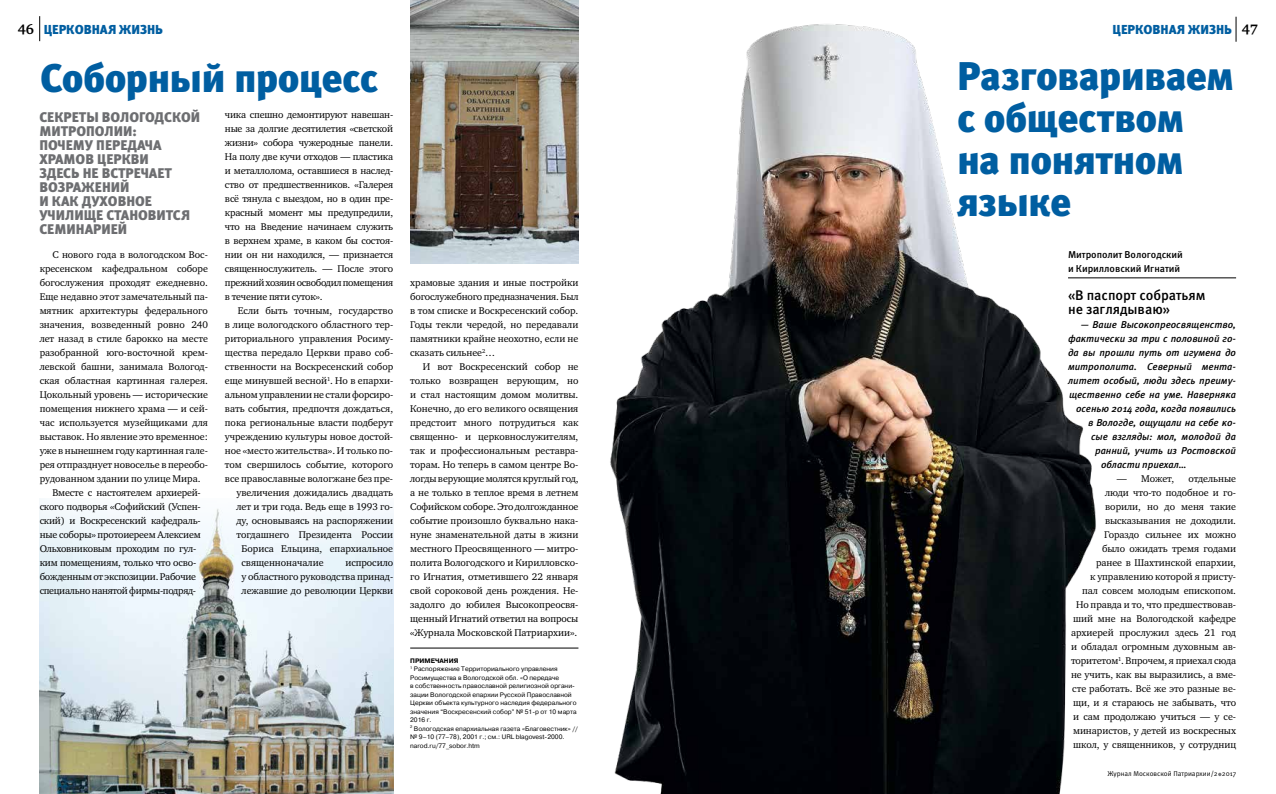
<style>
.page{position:relative;width:1276px;height:794px;background:#fff}
.page>*{position:absolute;margin:0;border:0;box-sizing:border-box;transform-origin:0 0}
.t1{font:900 40px/42px "Meta Pro";letter-spacing:-.02em;color:#005ea1}
.t2{font:900 14px/14px "Meta Pro";color:#6d6e71}
.t3{font:500 14px/14px "Meta Pro";letter-spacing:-.005em;color:#000}
.t4{font:700 14px "Charter ITC";color:#000}
.t5{font:900 13px "Meta Pro";letter-spacing:-.005em;color:#005ea1}
.t6{font:10px/14px "Charter ITC";letter-spacing:-.005em;color:#000;text-align:justify}
.t7{font:italic 500 10px "Meta Pro";letter-spacing:-.005em;color:#000}
.t8{font:500 10px/14px "Meta Pro";letter-spacing:-.005em;color:#000}
.t9{font:10px "Charter ITC";letter-spacing:-.03em;color:#000}
.t10{font:10px "Charter ITC";letter-spacing:-.025em;color:#000}
.t11{font:7px "Meta Pro";color:#000}
.t12{font:6.5px/8.5px "Pragmatica";color:#000}
.s1{font-weight:700}
</style>
<div class="page">
<svg style="left:39px;top:16px;width:1px;height:25px"></svg>
<svg style="left:1235px;top:17px;width:1px;height:25px"></svg>
<img style="left:40px;top:507px;width:353px;height:287px">
<hr style="left:1068px;top:278px;width:168px;height:1px;background:#000">
<img style="left:561px;top:10px;width:573px;height:784px">
<img style="left:410px;top:0;width:168px;height:264px">
<hr style="left:410px;top:648px;width:168px;height:1px;background:#000">
<h2 class="t4" style="left:18px;top:20px;width:18px">46</h2>
<h2 class="t4" style="left:1242px;top:20px;width:17px">47</h2>
<h3 class="t5" style="left:44px;top:21px;width:121px">ЦЕРКОВНАЯ ЖИЗНЬ</h3>
<h3 class="t5" style="left:1112px;top:21px;width:121px">ЦЕРКОВНАЯ ЖИЗНЬ</h3>
<h1 class="t1" style="left:40px;top:58px;width:340px">Соборный процесс</h1>
<h2 class="t2" style="left:39px;top:111px;width:162px">СЕКРЕТЫ ВОЛОГОДСКОЙ<br>МИТРОПОЛИИ:<br>ПОЧЕМУ ПЕРЕДАЧА<br>ХРАМОВ ЦЕРКВИ<br>ЗДЕСЬ НЕ ВСТРЕЧАЕТ<br>ВОЗРАЖЕНИЙ<br>И КАК ДУХОВНОЕ<br>УЧИЛИЩЕ СТАНОВИТСЯ<br>СЕМИНАРИЕЙ</h2>
<p class="t6" style="left:52px;top:247px;width:157px">С нового года в вологодском Вос-</p>
<p class="t6" style="left:40px;top:261px;width:170px">кресенском кафедральном соборе</p>
<p class="t6" style="left:40px;top:275px;width:170px">богослужения проходят ежедневно.</p>
<p class="t6" style="left:40px;top:289px;width:170px">Еще недавно этот замечательный па-</p>
<p class="t6" style="left:40px;top:303px;width:170px">мятник архитектуры федерального</p>
<p class="t6" style="left:40px;top:317px;width:170px">значения, возведенный ровно 240</p>
<p class="t6" style="left:40px;top:331px;width:170px">лет назад в стиле барокко на месте</p>
<p class="t6" style="left:40px;top:345px;width:170px">разобранной юго-восточной крем-</p>
<p class="t6" style="left:40px;top:359px;width:170px">левской башни, занимала Вологод-</p>
<p class="t6" style="left:40px;top:373px;width:170px">ская областная картинная галерея.</p>
<p class="t6" style="left:40px;top:387px;width:170px">Цокольный уровень — исторические</p>
<p class="t6" style="left:40px;top:401px;width:170px">помещения нижнего храма — и сей-</p>
<p class="t6" style="left:40px;top:415px;width:170px">час используется музейщиками для</p>
<p class="t6" style="left:40px;top:429px;width:170px">выставок. Но явление это временное:</p>
<p class="t6" style="left:40px;top:443px;width:170px">уже в нынешнем году картинная гале-</p>
<p class="t6" style="left:40px;top:457px;width:170px">рея отпразднует новоселье в переобо-</p>
<p class="t6" style="left:40px;top:471px;width:162px">рудованном здании по улице Мира.</p>
<p class="t6" style="left:52px;top:485px;width:150px">Вместе с настоятелем архиерей-</p>
<p class="t6" style="left:40px;top:499px;width:162px">ского подворья «Софийский (Успен-</p>
<p class="t6" style="left:40px;top:513px;width:162px">ский) и Воскресенский кафедраль-</p>
<p class="t6" style="left:40px;top:527px;width:163px">ные соборы» протоиереем Алексием</p>
<p class="t6" style="left:40px;top:541px;width:158px">Ольховниковым проходим по гул-</p>
<p class="t6" style="left:40px;top:555px;width:158px">ким помещениям, только что осво-</p>
<p class="t10" style="left:40px;top:570px;width:158px">божденным от экспозиции. Рабочие</p>
<p class="t9" style="left:40px;top:584px;width:158px">специально нанятой фирмы-подряд-</p>
<p class="t6" style="left:225px;top:107px;width:170px">чика спешно демонтируют навешан&shy;ные за долгие десятилетия «светской жизни» собора чужеродные панели.<br>На полу две кучи отходов — пластика и металлолома, оставшиеся в наслед&shy;ство от предшественников. «Галерея всё тянула с выездом, но в один пре&shy;красный момент мы предупредили, что на Введение начинаем служить в верхнем храме, в каком бы состоя&shy;нии он ни находился, — признается священнослужитель. — После этого прежний хозяин освободил помещения в течение пяти суток».</p>
<p class="t6" style="left:238px;top:303px;width:157px">Если быть точным, государство</p>
<p class="t6" style="left:225px;top:317px;width:170px">в лице вологодского областного тер-</p>
<p class="t6" style="left:225px;top:331px;width:170px">риториального управления Росиму-</p>
<p class="t6" style="left:225px;top:345px;width:170px">щества передало Церкви право соб-</p>
<p class="t6" style="left:225px;top:359px;width:170px">ственности на Воскресенский собор</p>
<p class="t6" style="left:225px;top:373px;width:170px">еще минувшей весной<sup>1</sup>. Но в епархи-</p>
<p class="t6" style="left:225px;top:387px;width:170px">альном управлении не стали форсиро-</p>
<p class="t6" style="left:225px;top:401px;width:170px">вать события, предпочтя дождаться,</p>
<p class="t6" style="left:225px;top:415px;width:170px">пока региональные власти подберут</p>
<p class="t6" style="left:225px;top:429px;width:170px">учреждению культуры новое достой-</p>
<p class="t6" style="left:225px;top:443px;width:170px">ное «место жительства». И только по-</p>
<p class="t6" style="left:225px;top:457px;width:170px">том свершилось событие, которого</p>
<p class="t6" style="left:225px;top:471px;width:170px">все православные вологжане без пре-</p>
<p class="t6" style="left:236px;top:485px;width:158px">увеличения дожидались двадцать</p>
<p class="t6" style="left:236px;top:499px;width:158px">лет и три года. Ведь еще в 1993 го-</p>
<p class="t6" style="left:236px;top:513px;width:158px">ду, основываясь на распоряжении</p>
<p class="t6" style="left:236px;top:527px;width:158px">тогдашнего Президента России</p>
<p class="t6" style="left:242px;top:541px;width:153px">Бориса Ельцина, епархиальное</p>
<p class="t6" style="left:242px;top:555px;width:83px">священноначалие</p>
<p class="t6" style="left:242px;top:555px;width:153px;text-indent:104px">испросило у областного руководства принад&shy;лежавшие до революции Церкви</p>
<p class="t6" style="left:410px;top:275px;width:170px">храмовые здания и иные постройки богослужебного предназначения. Был в том списке и Воскресенский собор.<br>Годы текли чередой, но передавали памятники крайне неохотно, если не сказать сильнее<sup>2</sup>…</p>
<p class="t6" style="left:410px;top:359px;width:170px;text-indent:13px">И вот Воскресенский собор не только возвращен верующим, но и стал настоящим домом молитвы.<br>Конечно, до его великого освящения предстоит много потрудиться как священно- и церковнослужителям, так и профессиональным реставра&shy;торам. Но теперь в самом центре Во&shy;логды верующие молятся круглый год, а не только в теплое время в летнем Софийском соборе. Это долгожданное событие произошло буквально нака&shy;нуне знаменательной даты в жизни местного Преосвященного — митро&shy;полита Вологодского и Кирилловско&shy;го Игнатия, отметившего 22 января свой сороковой день рождения. Не&shy;задолго до юбилея Высокопреосвя&shy;щенный Игнатий ответил на вопросы «Журнала Московской Патриархии».</p>
<p class="t12" style="left:410px;top:656px;width:169px"><span class="s1">ПРИМЕЧАНИЯ<br></span><sup>1</sup> Распоряжение Территориального управления Росимущества в Вологодской обл. «О передаче<br>в собственность православной религиозной органи&shy;зации Вологодской епархии Русской Православной Церкви объекта культурного наследия федерального значения “Воскресенский собор” № 51-р от 10 марта 2016 г.<br><sup>2</sup> Вологодская епархиальная газета «Благовестник» // № 9–10 (77–78), 2001 г.; см.: URL blagovest-2000. narod.ru/77_sobor.htm</p>
<h1 class="t1" style="left:957px;top:56px;width:279px">Разговариваем с обществом на понятном языке</h1>
<p class="t8" style="left:1068px;top:248px;width:116px">Митрополит Вологодский и Кирилловский Игнатий</p>
<h2 class="t3" style="left:1068px;top:288px;width:139px">«В паспорт собратьям не заглядываю»</h2>
<p class="t7" style="left:1080px;top:318px;width:157px">— Ваше Высокопреосвященство,</p>
<p class="t7" style="left:1068px;top:332px;width:170px">фактически за три с половиной го-</p>
<p class="t7" style="left:1068px;top:346px;width:170px">да вы прошли путь от игумена до</p>
<p class="t7" style="left:1068px;top:360px;width:169px">митрополита. Северный мента-</p>
<p class="t7" style="left:1068px;top:374px;width:169px">литет особый, люди здесь преиму-</p>
<p class="t7" style="left:1069px;top:388px;width:168px">щественно себе на уме. Наверняка</p>
<p class="t7" style="left:1076px;top:402px;width:161px">осенью 2014 года, когда появились</p>
<p class="t7" style="left:1088px;top:416px;width:150px">в Вологде, ощущали на себе ко-</p>
<p class="t7" style="left:1091px;top:430px;width:147px">сые взгляды: мол, молодой да</p>
<p class="t7" style="left:1095px;top:444px;width:142px">ранний, учить из Ростовской</p>
<p class="t7" style="left:1101px;top:458px;width:87px">области приехал…</p>
<p class="t6" style="left:1116px;top:471px;width:59px">— Может,</p>
<p class="t6" style="left:1071px;top:471px;width:167px;text-align:right">отдельные<br>люди что-то подобное и го&shy;ворили, но до меня такие высказывания не доходили.<br>Гораздо сильнее их можно<br>было ожидать тремя годами<br>ранее в Шахтинской епархии,<br>к управлению которой я присту-<br>пал совсем молодым епископом.<br>Но правда и то, что предшествовав&shy;ший мне на Вологодской кафедре архиерей прослужил здесь 21 год и обладал огромным духовным ав&shy;торитетом<sup>1</sup>. Впрочем, я приехал сюда не учить, как вы выразились, а вме&shy;сте работать. Всё же это разные ве&shy;щи, и я стараюсь не забывать, что и сам продолжаю учиться — у се&shy;минаристов, у детей из воскресных школ, у священников, у сотрудниц</p>
<p class="t11" style="left:1107px;top:769px;width:130px">Журнал Московской Патриархии/2 2017</p>
</div>
